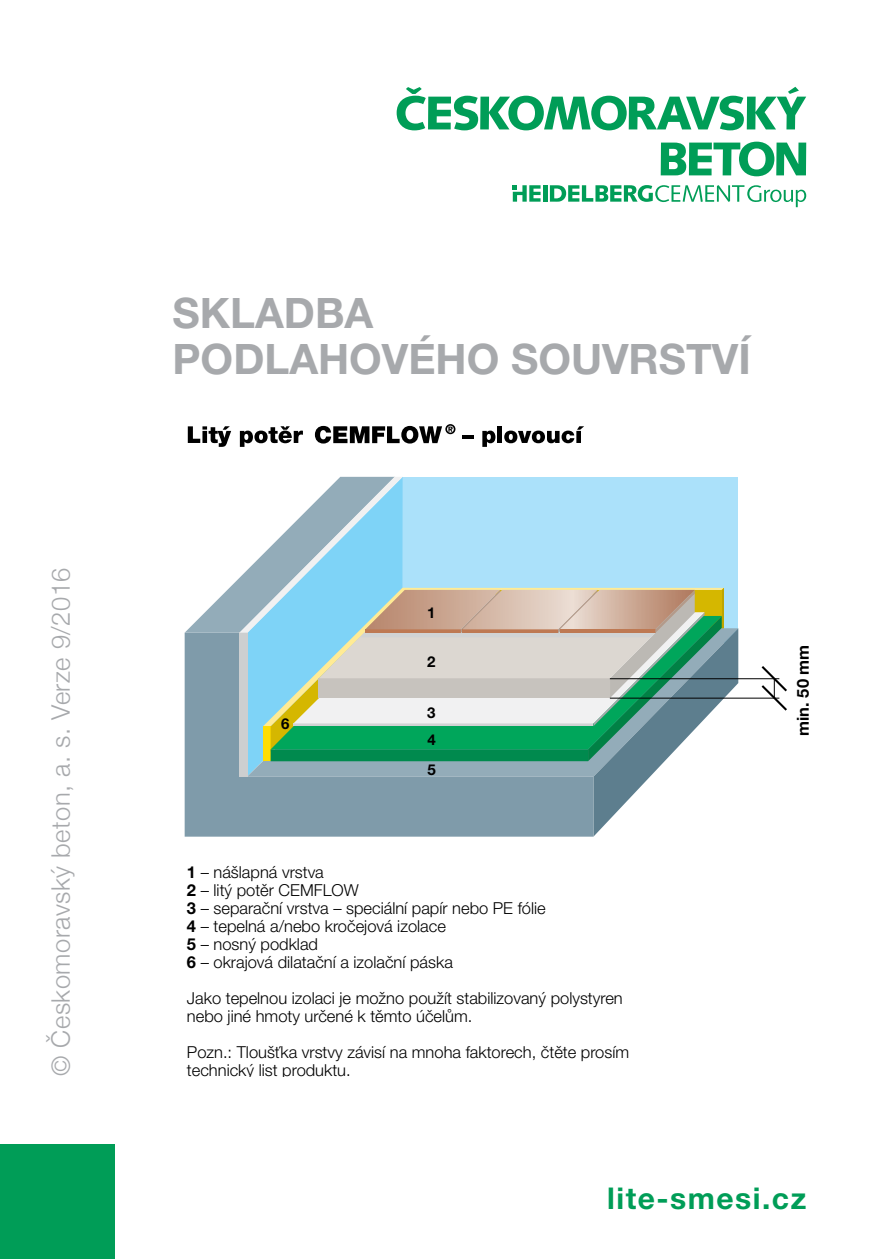
<style>
.page{position:relative;width:893px;height:1259px;background:#fff}
.page>*{position:absolute;margin:0;border:0;box-sizing:border-box;transform-origin:0 0}
.t1{font:700 42px/46.2px "Helvetica Neue LT Pro";color:#a7a9ac}
.t2{font:700 30px "Helvetica Neue LT Pro";letter-spacing:.05em;color:#009d57}
.t3{font:300 25.5px "Helvetica Neue";letter-spacing:.02em;color:#a7a9ac}
.t4{font:300 16.5px/18px "Helvetica Neue LT Pro";color:#000}
.t5{font:700 16.5px "Helvetica Neue LT Pro";color:#000}
.t6{font:700 15px/27px "Helvetica Neue LT Pro";color:#000}
.s1{font-weight:700}
</style>
<div class="page">
<div style="left:0;top:1144px;width:115px;height:115px;background:#009d57"></div>
<svg style="left:185px;top:477px;width:553px;height:359px"></svg>
<svg style="left:759px;top:666px;width:28px;height:45px"></svg>
<hr style="left:610px;top:697px;width:169px;height:1px;background:#000">
<hr style="left:610px;top:678px;width:169px;height:1px;background:#000">
<svg style="left:188px;top:426px;width:43px;height:21px"></svg>
<svg style="left:240px;top:426px;width:63px;height:21px"></svg>
<svg style="left:462px;top:435px;width:11px;height:3px"></svg>
<svg style="left:482px;top:430px;width:13px;height:17px"></svg>
<div style="left:497px;top:426px;width:5px;height:17px;background:#000"></div>
<svg style="left:504px;top:426px;width:80px;height:17px"></svg>
<svg style="left:315px;top:424px;width:140px;height:19px"></svg>
<svg style="left:397px;top:87px;width:409px;height:43px"></svg>
<svg style="left:661px;top:142px;width:145px;height:34px"></svg>
<svg style="left:550px;top:185px;width:256px;height:22px"></svg>
<hr style="left:543px;top:185px;width:4px;height:17px;background:#009d57">
<svg style="left:513px;top:185px;width:28px;height:17px"></svg>
<h3 class="t3" style="left:40px;top:1076px;width:510px;rotate:-90deg">© Českomoravský beton, a. s. Verze 9/2016</h3>
<h1 class="t1" style="left:173px;top:289px;width:580px">SKLADBA<br>PODLAHOVÉHO SOUVRSTVÍ</h1>
<p class="t6" style="left:427px;top:598px;width:10px">1</p>
<p class="t6" style="left:281px;top:709px;width:10px">6</p>
<p class="t6" style="left:427px;top:648px;width:10px">2</p>
<p class="t6" style="left:427px;top:698px;width:10px">3<br>4</p>
<p class="t6" style="left:428px;top:755px;width:10px">5</p>
<p class="t4" style="left:187px;top:863px;width:360px"><span class="s1">1</span> – nášlapná vrstva<br><span class="s1">2</span> – litý potěr CEMFLOW<br><span class="s1">3</span> – separační vrstva – speciální papír nebo PE fólie<br><span class="s1">4</span> – tepelná a/nebo kročejová izolace<br><span class="s1">5</span> – nosný podklad<br><span class="s1">6</span> – okrajová dilatační a izolační páska</p>
<p class="t4" style="left:187px;top:989px;width:437px">Jako tepelnou izolaci je možno použít stabilizovaný polystyren nebo jiné hmoty určené k těmto účelům.</p>
<p class="t4" style="left:187px;top:1043px;width:444px">Pozn.: Tloušťka vrstvy závisí na mnoha faktorech, čtěte prosím technický list produktu.</p>
<p class="t5" style="left:793px;top:736px;width:92px;rotate:-90deg">min. 50 mm</p>
<h2 class="t2" style="left:607px;top:1179px;width:200px">lite-smesi.cz</h2>
</div>
